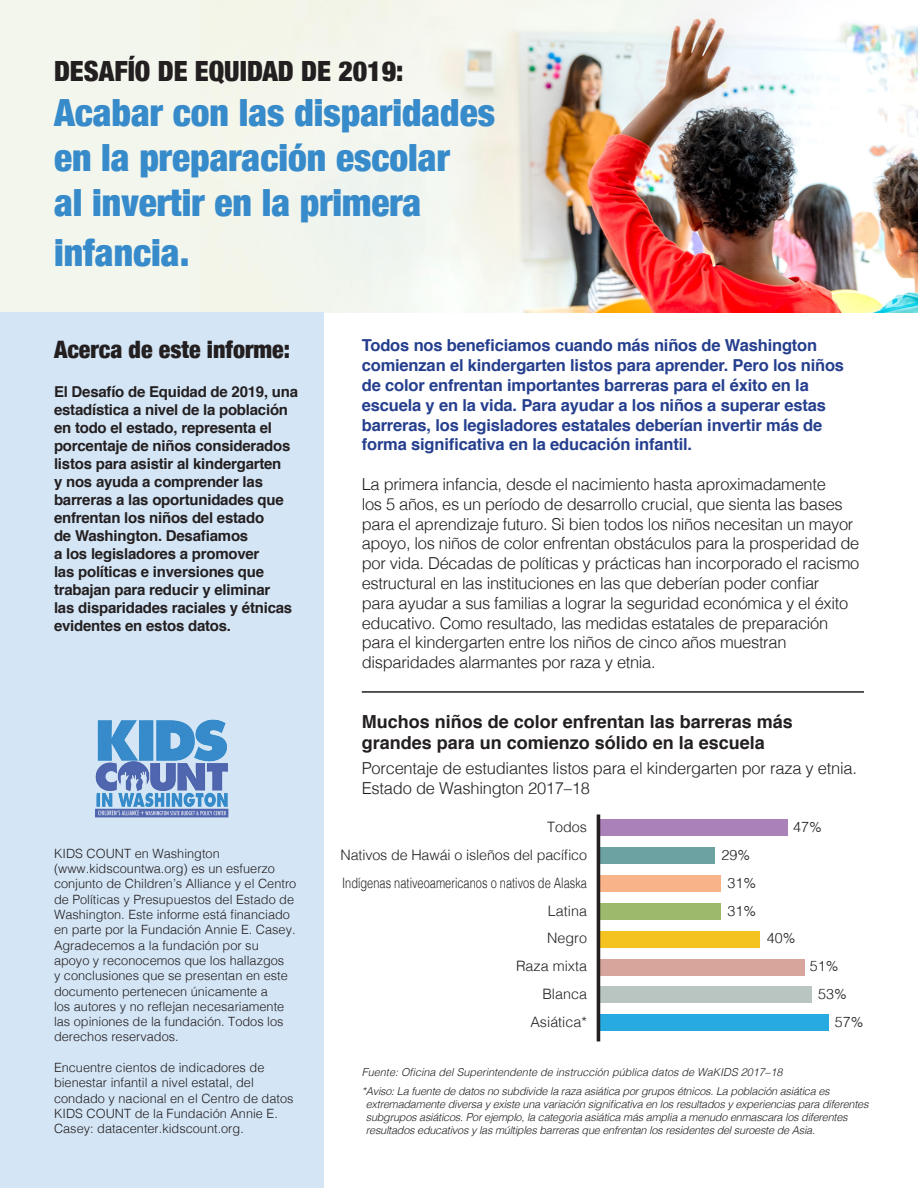
<style>
.page{position:relative;width:918px;height:1188px;background:#fff}
.page>*{position:absolute;margin:0;border:0;box-sizing:border-box;transform-origin:0 0}
.t1{font:900 condensed 37.5px/45px "Helvetica Neue";color:#378bca}
.t2{font:900 condensed 27.9px "Helvetica Neue";color:#231f20}
.t3{font:900 condensed 24px "Helvetica Neue";color:#231f20}
.t4{font:700 18px/21.6px "Helvetica";color:#231f20}
.t5{font:300 16.5px/19.8px "Helvetica";letter-spacing:-.02em;color:#231f20}
.t6{font:700 16.5px/19.8px "Helvetica";letter-spacing:-.01em;color:#253f8e}
.t7{font:700 15px/18px "Helvetica";letter-spacing:-.015em;color:#231f20}
.t8{font:300 14.4px "Helvetica";color:#231f20}
.t9{font:300 14.4px "Helvetica";color:#231f20;scale:.77 1}
.t10{font:300 12.75px/15.3px "Helvetica";color:#231f20}
.t11{font:italic 300 10.8px/13px "Helvetica";letter-spacing:-.02em;color:#231f20}
.t12{font:italic 300 10.8px "Helvetica";color:#231f20}
</style>
<div class="page">
<img style="left:1px;top:1px;width:916px;height:311px">
<div style="left:0;top:312px;width:324px;height:875px;background:#d4e5f5"></div>
<img style="left:95px;top:719px;width:134px;height:99px">
<hr style="left:362px;top:691px;width:502px;height:2px;background:#231f20">
<div style="left:600px;top:959px;width:204px;height:16px;background:#d7a59c"></div>
<div style="left:598px;top:931px;width:162px;height:16px;background:#f4c320"></div>
<div style="left:598px;top:903px;width:123px;height:16px;background:#9db96c"></div>
<div style="left:598px;top:875px;width:123px;height:17px;background:#f8b389"></div>
<div style="left:598px;top:847px;width:117px;height:17px;background:#6ca2a2"></div>
<div style="left:598px;top:820px;width:190px;height:16px;background:#aa81b9"></div>
<div style="left:600px;top:987px;width:212px;height:16px;background:#b9c5c1"></div>
<div style="left:600px;top:1014px;width:229px;height:17px;background:#27aae0"></div>
<hr style="left:597px;top:814px;width:3px;height:227px;background:#231f20">
<p class="t2" style="left:54px;top:48px;width:351px">DESAFÍO DE EQUIDAD DE 2019:</p>
<p class="t1" style="left:54px;top:88px;width:443px">Acabar con las disparidades en la preparación escolar<br>al invertir en la primera</p>
<p class="t1" style="left:54px;top:228px;width:137px">infancia.</p>
<p class="t3" style="left:54px;top:330px;width:238px">Acerca de este informe:</p>
<p class="t7" style="left:54px;top:383px;width:246px">El Desafío de Equidad de 2019, una estadística a nivel de la población en todo el estado, representa el porcentaje de niños considerados listos para asistir al kindergarten<br>y nos ayuda a comprender las barreras a las oportunidades que enfrentan los niños del estado<br>de Washington. Desafiamos<br>a los legisladores a promover<br>las políticas e inversiones que trabajan para reducir y eliminar<br>las disparidades raciales y étnicas evidentes en estos datos.</p>
<p class="t10" style="left:54px;top:845px;width:244px">KIDS COUNT en Washington (www.kidscountwa.org) es un esfuerzo conjunto de Children’s Alliance y el Centro de Políticas y Presupuestos del Estado de Washington. Este informe está financiado en parte por la Fundación Annie E. Casey.<br>Agradecemos a la fundación por su apoyo y reconocemos que los hallazgos<br>y conclusiones que se presentan en este documento pertenecen únicamente a<br>los autores y no reflejan necesariamente las opiniones de la fundación. Todos los derechos reservados.</p>
<p class="t10" style="left:54px;top:1059px;width:241px">Encuentre cientos de indicadores de bienestar infantil a nivel estatal, del condado y nacional en el Centro de datos KIDS COUNT de la Fundación Annie E.<br>Casey: datacenter.kidscount.org.</p>
<p class="t6" style="left:362px;top:336px;width:484px">Todos nos beneficiamos cuando más niños de Washington comienzan el kindergarten listos para aprender. Pero los niños de color enfrentan importantes barreras para el éxito en la escuela y en la vida. Para ayudar a los niños a superar estas barreras, los legisladores estatales deberían invertir más de forma significativa en la educación infantil.</p>
<p class="t5" style="left:362px;top:473px;width:499px">La primera infancia, desde el nacimiento hasta aproximadamente<br>los 5 años, es un período de desarrollo crucial, que sienta las bases para el aprendizaje futuro. Si bien todos los niños necesitan un mayor apoyo, los niños de color enfrentan obstáculos para la prosperidad de por vida. Décadas de políticas y prácticas han incorporado el racismo estructural en las instituciones en las que deberían poder confiar<br>para ayudar a sus familias a lograr la seguridad económica y el éxito educativo. Como resultado, las medidas estatales de preparación para el kindergarten entre los niños de cinco años muestran disparidades alarmantes por raza y etnia.</p>
<p class="t4" style="left:362px;top:711px;width:433px">Muchos niños de color enfrentan las barreras más grandes para un comienzo sólido en la escuela</p>
<p class="t5" style="left:362px;top:757px;width:497px">Porcentaje de estudiantes listos para el kindergarten por raza y etnia.<br>Estado de Washington 2017–18</p>
<p class="t8" style="left:547px;top:815px;width:41px">Todos</p>
<p class="t8" style="left:341px;top:843px;width:248px">Nativos de Hawái o isleños del pacífico</p>
<p class="t9" style="left:342px;top:871px;width:320px">Indígenas nativeoamericanos o nativos de Alaska</p>
<p class="t8" style="left:548px;top:898px;width:41px">Latina</p>
<p class="t8" style="left:547px;top:926px;width:41px">Negro</p>
<p class="t8" style="left:516px;top:954px;width:72px">Raza mixta</p>
<p class="t8" style="left:542px;top:982px;width:46px">Blanca</p>
<p class="t8" style="left:530px;top:1009px;width:58px">Asiática*</p>
<p class="t8" style="left:793px;top:815px;width:30px">47%</p>
<p class="t8" style="left:721px;top:843px;width:30px">29%</p>
<p class="t8" style="left:727px;top:871px;width:30px">31%</p>
<p class="t8" style="left:727px;top:898px;width:30px">31%</p>
<p class="t8" style="left:767px;top:926px;width:30px">40%</p>
<p class="t8" style="left:810px;top:954px;width:30px">51%</p>
<p class="t8" style="left:818px;top:982px;width:30px">53%</p>
<p class="t8" style="left:835px;top:1009px;width:30px">57%</p>
<p class="t12" style="left:362px;top:1063px;width:422px">Fuente: Oficina del Superintendente de instrucción pública datos de WaKIDS 2017–18</p>
<p class="t11" style="left:366px;top:1084px;width:504px;text-indent:-4px">*Aviso: La fuente de datos no subdivide la raza asiática por grupos étnicos. La población asiática es extremadamente diversa y existe una variación significativa en los resultados y experiencias para diferentes subgrupos asiáticos. Por ejemplo, la categoria asiática más amplia a menudo enmascara los diferentes resultados educativos y las múltiples barreras que enfrentan los residentes del suroeste de Asia.</p>
</div>
